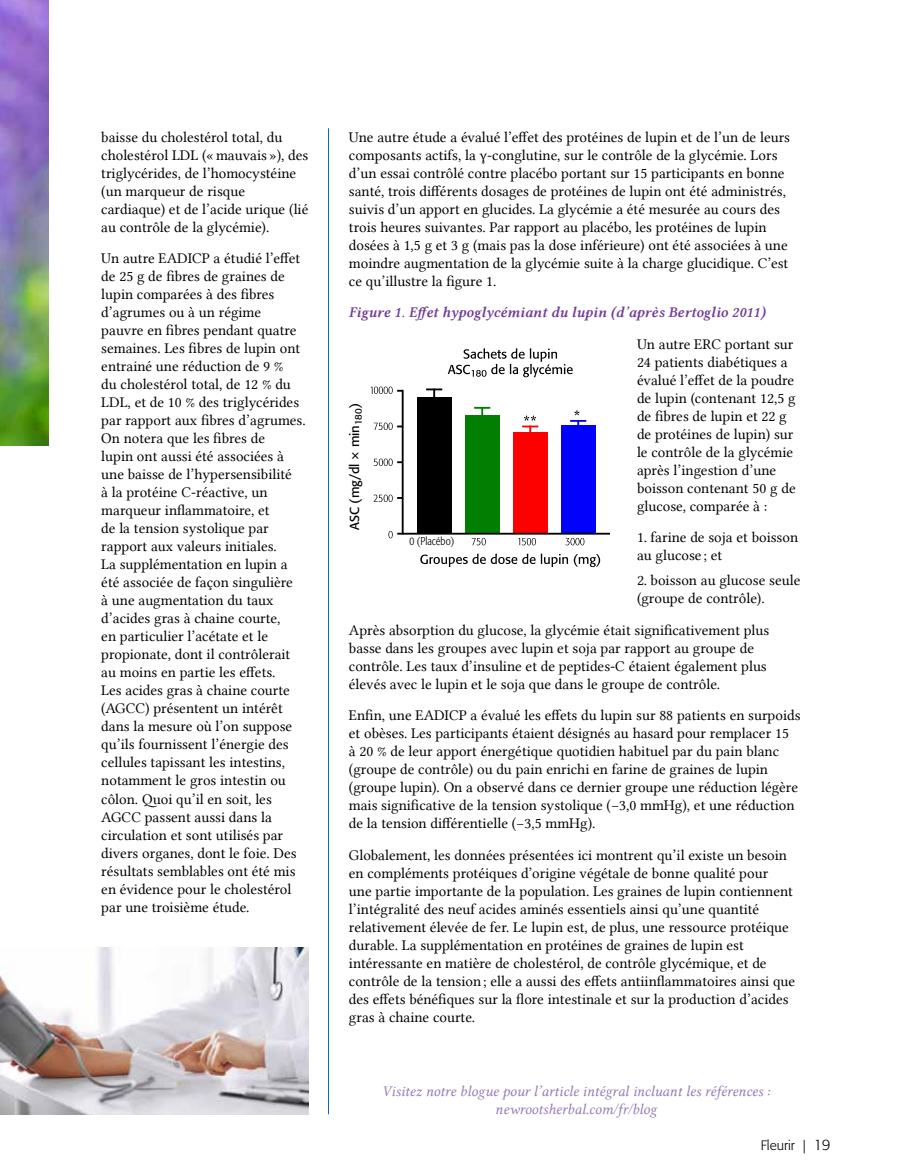
<style>
.page{position:relative;width:905px;height:1175px;background:#fff}
.page>*{position:absolute;margin:0;border:0;box-sizing:border-box;transform-origin:0 0}
.t1{font:15px/18px "Lin Libertine";color:#000}
.t2{font:15px/18px "Lin Libertine I";color:#967cb7;text-align:center}
.t3{font:15px "Lin Libertine ZI";color:#723d98}
.t4{font:300 13.5px "Formata";color:#000}
.t5{font:12.9px "Formata";color:#000}
.t6{font:300 condensed 11.25px "Formata";color:#000}
.s1{font-size:15px}
</style>
<div class="page">
<img style="left:0;top:0;width:49px;height:446px">
<hr style="left:328px;top:128px;width:1px;height:986px;background:#006cb7">
<hr style="left:402px;top:390px;width:1px;height:144px;background:#000">
<div style="left:417px;top:397px;width:34px;height:136px;background:#000"></div>
<div style="left:465px;top:415px;width:34px;height:118px;background:#017f02"></div>
<div style="left:513px;top:432px;width:34px;height:101px;background:#fd0000"></div>
<div style="left:561px;top:425px;width:34px;height:108px;background:#0201fc"></div>
<svg style="left:426px;top:388px;width:16px;height:9px"></svg>
<svg style="left:474px;top:407px;width:16px;height:8px"></svg>
<svg style="left:522px;top:415px;width:16px;height:17px"></svg>
<svg style="left:570px;top:410px;width:16px;height:15px"></svg>
<hr style="left:397px;top:533px;width:213px;height:1px;background:#000">
<svg style="left:388px;top:531px;width:4px;height:7px"></svg>
<svg style="left:471px;top:538px;width:15px;height:7px"></svg>
<svg style="left:518px;top:538px;width:18px;height:7px"></svg>
<svg style="left:565px;top:538px;width:19px;height:7px"></svg>
<svg style="left:373px;top:494px;width:29px;height:8px"></svg>
<svg style="left:374px;top:458px;width:28px;height:8px"></svg>
<svg style="left:374px;top:422px;width:28px;height:8px"></svg>
<svg style="left:371px;top:386px;width:31px;height:8px"></svg>
<img style="left:0;top:947px;width:308px;height:167px">
<svg style="left:448px;top:348px;width:124px;height:29px"></svg>
<svg style="left:420px;top:553px;width:180px;height:14px"></svg>
<p class="t1" style="left:101px;top:128px;width:209px">baisse du cholestérol total, du cholestérol LDL (« mauvais »), des triglycérides, de l’homocystéine (un marqueur de risque cardiaque) et de l’acide urique (lié au contrôle de la glycémie).</p>
<p class="t1" style="left:101px;top:249px;width:206px">Un autre EADICP a étudié l’effet de 25 g de fibres de graines de lupin comparées à des fibres d’agrumes ou à un régime pauvre en fibres pendant quatre semaines. Les fibres de lupin ont entrainé une réduction de 9 %<br>du cholestérol total, de 12 % du<br>LDL, et de 10 % des triglycérides par rapport aux fibres d’agrumes.<br>On notera que les fibres de<br>lupin ont aussi été associées à une baisse de l’hypersensibilité<br>à la protéine C‑réactive, un marqueur inflammatoire, et<br>de la tension systolique par rapport aux valeurs initiales.<br>La supplémentation en lupin a été associée de façon singulière<br>à une augmentation du taux d’acides gras à chaine courte,<br>en particulier l’acétate et le propionate, dont il contrôlerait au moins en partie les effets.<br>Les acides gras à chaine courte (AGCC) présentent un intérêt dans la mesure où l’on suppose qu’ils fournissent l’énergie des cellules tapissant les intestins, notamment le gros intestin ou côlon. Quoi qu’il en soit, les<br>AGCC passent aussi dans la circulation et sont utilisés par divers organes, dont le foie. Des résultats semblables ont été mis en évidence pour le cholestérol par une troisième étude.</p>
<p class="t1" style="left:349px;top:128px;width:442px">Une autre étude a évalué l’effet des protéines de lupin et de l’un de leurs composants actifs, la γ‑conglutine, sur le contrôle de la glycémie. Lors d’un essai contrôlé contre placébo portant sur 15 participants en bonne santé, trois différents dosages de protéines de lupin ont été administrés, suivis d’un apport en glucides. La glycémie a été mesurée au cours des trois heures suivantes. Par rapport au placébo, les protéines de lupin dosées à 1,5 g et 3 g (mais pas la dose inférieure) ont été associées à une moindre augmentation de la glycémie suite à la charge glucidique. C’est ce qu’illustre la figure 1.</p>
<p class="t3" style="left:349px;top:304px;width:418px">Figure 1. Effet hypoglycémiant du lupin (d’après Bertoglio 2011)</p>
<p class="t1" style="left:637px;top:335px;width:160px">Un autre ERC portant sur<br>24 patients diabétiques a évalué l’effet de la poudre de lupin (contenant 12,5 g de fibres de lupin et 22 g de protéines de lupin) sur le contrôle de la glycémie après l’ingestion d’une boisson contenant 50 g de glucose, comparée à :</p>
<p class="t1" style="left:637px;top:528px;width:163px">1. farine de soja et boisson au glucose ; et</p>
<p class="t1" style="left:637px;top:571px;width:165px">2. boisson au glucose seule (groupe de contrôle).</p>
<p class="t1" style="left:349px;top:621px;width:422px">Après absorption du glucose, la glycémie était significativement plus basse dans les groupes avec lupin et soja par rapport au groupe de contrôle. Les taux d’insuline et de peptides‑C étaient également plus élevés avec le lupin et le soja que dans le groupe de contrôle.</p>
<p class="t1" style="left:349px;top:706px;width:453px">Enfin, une EADICP a évalué les effets du lupin sur 88 patients en surpoids et obèses. Les participants étaient désignés au hasard pour remplacer 15<br>à 20 % de leur apport énergétique quotidien habituel par du pain blanc (groupe de contrôle) ou du pain enrichi en farine de graines de lupin (groupe lupin). On a observé dans ce dernier groupe une réduction légère mais significative de la tension systolique (−3,0 mmHg), et une réduction de la tension différentielle (−3,5 mmHg).</p>
<p class="t1" style="left:349px;top:846px;width:448px">Globalement, les données présentées ici montrent qu’il existe un besoin en compléments protéiques d’origine végétale de bonne qualité pour<br>une partie importante de la population. Les graines de lupin contiennent l’intégralité des neuf acides aminés essentiels ainsi qu’une quantité relativement élevée de fer. Le lupin est, de plus, une ressource protéique durable. La supplémentation en protéines de graines de lupin est intéressante en matière de cholestérol, de contrôle glycémique, et de contrôle de la tension ; elle a aussi des effets antiinflammatoires ainsi que des effets bénéfiques sur la flore intestinale et sur la production d’acides gras à chaine courte.</p>
<p class="t5" style="left:347px;top:530px;width:128px;rotate:-90deg">ASC (mg/dl × min<sub>180</sub>)</p>
<p class="t6" style="left:409px;top:535px;width:46px">0 (Placébo)</p>
<p class="t2" style="left:382px;top:1082px;width:389px">Visitez notre blogue pour l’article intégral incluant les références : newrootsherbal.com/fr/blog</p>
<p class="t4" style="left:760px;top:1137px;width:71px">Fleurir | <span class="s1">19</span></p>
</div>
